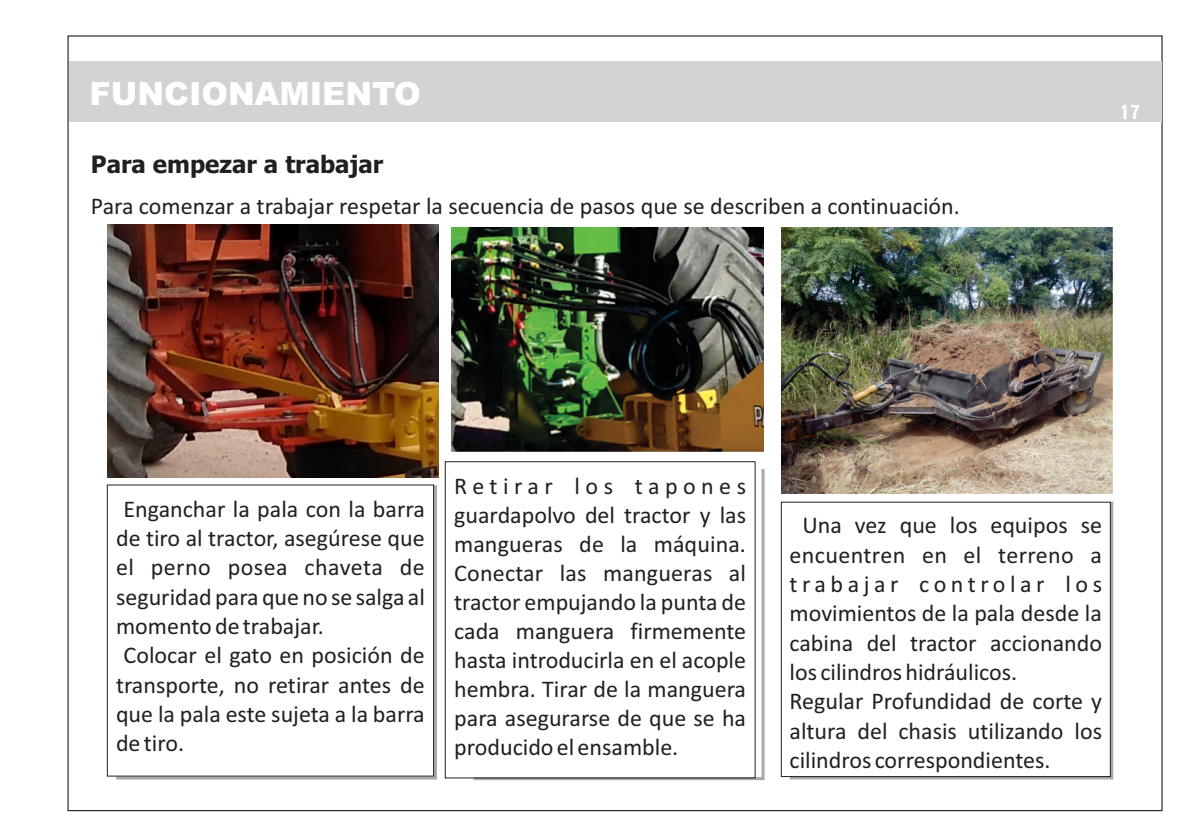
<style>
.page{position:relative;width:1191px;height:840px;background:#fff}
.page>*{position:absolute;margin:0;border:0;box-sizing:border-box;transform-origin:0 0}
.t1{font:900 32px "Arial";color:#fff}
.t2{font:24px/29px "Calibri";color:#231f20;text-align:justify}
.t3{font:24px "Calibri";letter-spacing:.02em;color:#231f20}
.t4{font:700 24px "Tahoma";color:#231f20}
.t5{font:20px "DF Gothic EB WIN RKSJ H";color:#fff}
</style>
<div class="page">
<div style="left:69px;top:62px;width:1092px;height:60px;background:#d1d3d4"></div>
<svg style="left:113px;top:485px;width:324px;height:295px"></svg>
<svg style="left:470px;top:465px;width:295px;height:316px"></svg>
<svg style="left:787px;top:501px;width:327px;height:279px"></svg>
<div style="left:445px;top:461px;width:310px;height:317px;border:1px solid #231f20"></div>
<div style="left:107px;top:484px;width:327px;height:292px;border:1px solid #231f20"></div>
<img style="left:781px;top:227px;width:331px;height:266px">
<img style="left:107px;top:224px;width:331px;height:253px">
<img style="left:451px;top:227px;width:312px;height:224px">
<h1 class="t1" style="left:90px;top:82px;width:332px">FUNCIONAMIENTO</h1>
<p class="t4" style="left:91px;top:154px;width:294px">Para empezar a trabajar</p>
<p class="t2" style="left:91px;top:193px;width:870px">Para comenzar a trabajar respetar la secuencia de pasos que se describen a continuación.</p>
<p class="t5" style="left:1120px;top:102px;width:21px">17</p>
<p class="t2" style="left:123px;top:496px;width:303px">Enganchar la pala con la barra</p>
<p class="t2" style="left:116px;top:525px;width:310px">de tiro al tractor, asegúrese que</p>
<p class="t3" style="left:116px;top:557px;width:310px">el perno posea chaveta de</p>
<p class="t2" style="left:116px;top:583px;width:310px">seguridad para que no se salga al</p>
<p class="t2" style="left:116px;top:613px;width:209px">momento de trabajar.</p>
<p class="t2" style="left:124px;top:642px;width:303px">Colocar el gato en posición de</p>
<p class="t2" style="left:116px;top:671px;width:310px">transporte, no retirar antes de</p>
<p class="t2" style="left:116px;top:701px;width:310px">que la pala este sujeta a la barra</p>
<p class="t2" style="left:116px;top:730px;width:70px">de tiro.</p>
<p class="t2" style="left:454px;top:473px;width:293px">Retirar los tapones guardapolvo del tractor y las mangueras de la máquina.<br>Conectar las mangueras al tractor empujando la punta de cada manguera firmemente hasta introducirla en el acople hembra. Tirar de la manguera para asegurarse de que se ha producido el ensamble.</p>
<p class="t2" style="left:789px;top:512px;width:314px;text-align:left;text-indent:13px">Una vez que los equipos se encuentren en el terreno a trabajar controlar los movimientos de la pala desde la cabina del tractor accionando los cilindros hidráulicos.<br>Regular Profundidad de corte y altura del chasis utilizando los cilindros correspondientes.</p>
</div>
